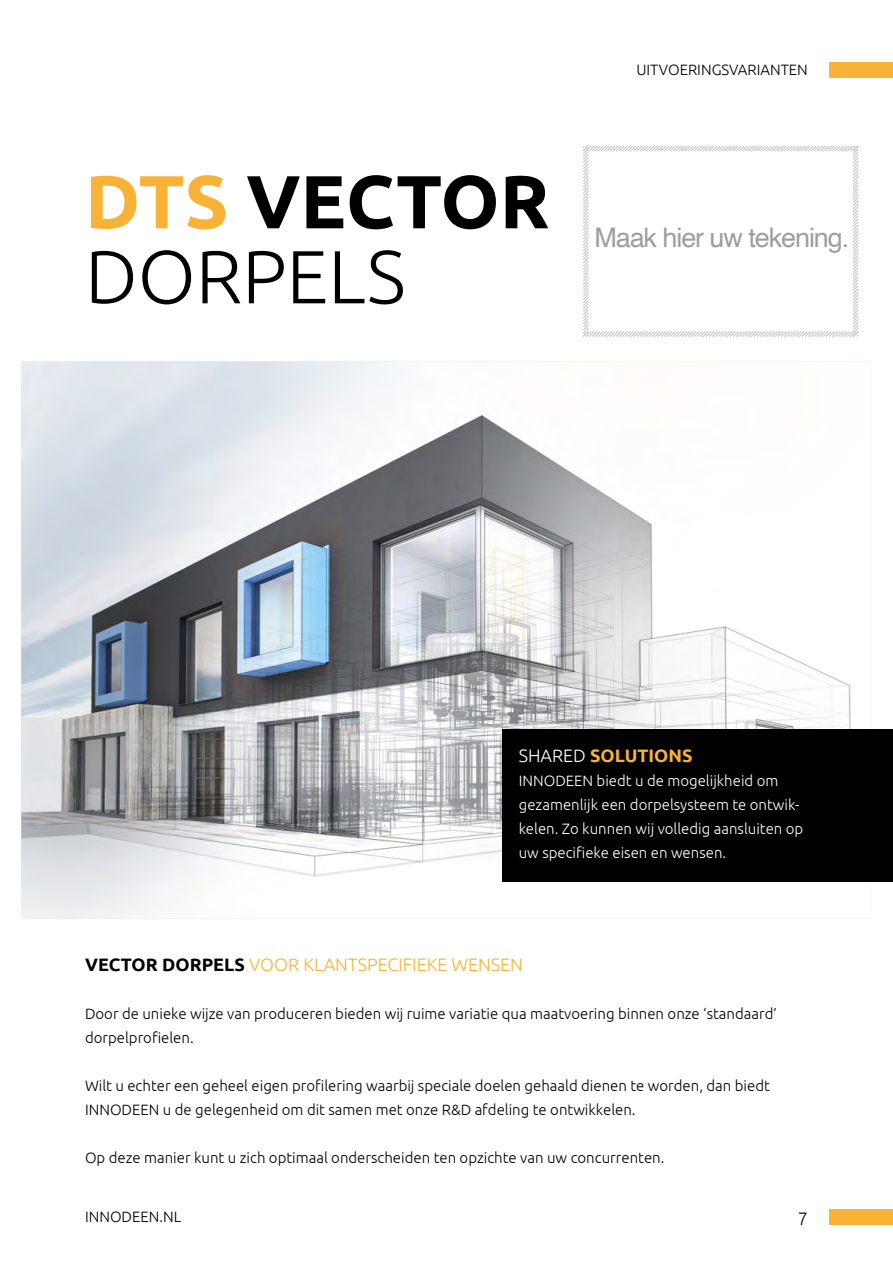
<style>
.page{position:relative;width:893px;height:1263px;background:#fff}
.page>*{position:absolute;margin:0;border:0;box-sizing:border-box;transform-origin:0 0}
.t1{font:300 75px/75px "Ubuntu";color:#000}
.t2{font:27px "Helvetica";letter-spacing:-.04em;color:#9c9e9f}
.t3{font:300 18px "Ubuntu";color:#f8b337}
.t4{font:700 18px "Ubuntu";color:#f8b337}
.t5{font:300 18px "Ubuntu";color:#000}
.t6{font:300 15px/24px "Ubuntu";color:#000}
.t7{font:300 15px/24px "Ubuntu";color:#fff}
.s1{font-weight:700;color:#f8b337}
.s2{font-weight:700}
.s3{font-weight:300;color:#fff}
.s4{font-weight:700;color:#000}
</style>
<div class="page">
<div style="left:829px;top:1209px;width:64px;height:16px;background:#f8b337"></div>
<div style="left:829px;top:62px;width:64px;height:15px;background:#f8b337"></div>
<img style="left:21px;top:361px;width:851px;height:557px">
<div style="left:502px;top:729px;width:391px;height:153px;background:#000"></div>
<svg style="left:582px;top:145px;width:277px;height:192px"></svg>
<h1 class="t1" style="left:85px;top:162px;width:466px"><span class="s1">DTS</span> <span class="s2">VECTOR<br></span>DORPELS</h1>
<p class="t6" style="left:636px;top:58px;width:173px">UITVOERINGSVARIANTEN</p>
<h2 class="t2" style="left:594px;top:217px;width:256px">Maak hier uw tekening.</h2>
<p class="t4" style="left:519px;top:745px;width:175px"><span class="s3">SHARED</span> SOLUTIONS</p>
<p class="t7" style="left:519px;top:768px;width:286px">INNODEEN biedt u de mogelijkheid om gezamenlijk een dorpelsysteem te ontwik&shy;kelen. Zo kunnen wij volledig aansluiten op uw specifieke eisen en wensen.</p>
<p class="t3" style="left:85px;top:953px;width:439px"><span class="s4">VECTOR DORPELS</span> VOOR KLANTSPECIFIEKE WENSEN</p>
<p class="t6" style="left:85px;top:1001px;width:693px">Door de unieke wijze van produceren bieden wij ruime variatie qua maatvoering binnen onze ‘standaard’ dorpelprofielen.</p>
<p class="t6" style="left:85px;top:1073px;width:686px">Wilt u echter een geheel eigen profilering waarbij speciale doelen gehaald dienen te worden, dan biedt<br>INNODEEN u de gelegenheid om dit samen met onze R&amp;D afdeling te ontwikkelen.</p>
<p class="t6" style="left:85px;top:1145px;width:581px">Op deze manier kunt u zich optimaal onderscheiden ten opzichte van uw concurrenten.</p>
<p class="t6" style="left:85px;top:1204px;width:98px">INNODEEN.NL</p>
<p class="t5" style="left:798px;top:1207px;width:12px">7</p>
</div>
